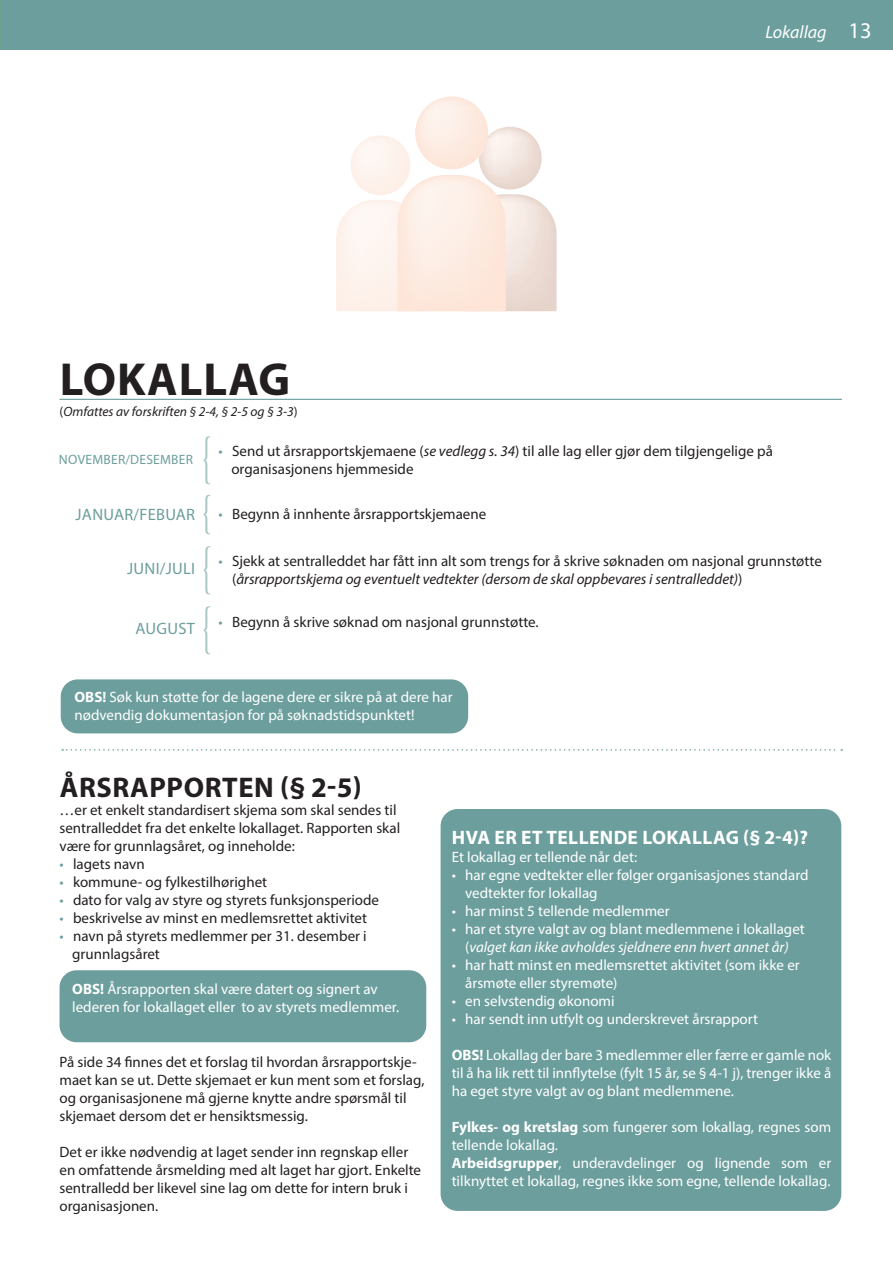
<style>
.page{position:relative;width:893px;height:1263px;background:#fff}
.page>*{position:absolute;margin:0;border:0;box-sizing:border-box;transform-origin:0 0}
.Tittel{font:700 46.5px "Myriad Pro";letter-spacing:.02em;color:#231f20}
.Faktatittel{font:700 28.5px "Myriad Pro";letter-spacing:.02em;color:#231f20}
.t1{font:22.5px "Myriad Pro";color:#fff}
.Faktatittel-2{font:700 19.5px "Myriad Pro";letter-spacing:.02em;color:#fff}
.t2{font:italic 18px "Myriad Pro";color:#fff}
.Tittel-2{font:16.5px "Myriad Pro";letter-spacing:.02em;color:#6b9e9c}
.Faktatekst{font:15px/18px "Myriad Pro";color:#231f20}
.Faktatekst-2{font:15px/18px "Myriad Pro";color:#fff}
.Faktatekst-3{font:italic 15px "Myriad Pro";color:#231f20}
.Faktatekst-4{font:italic 15px "Myriad Pro";color:#fff}
.Ingress{font:italic 13.5px "Myriad Pro";color:#231f20}
.Tittel-3{font:13.5px "Myriad Pro";letter-spacing:.02em;color:#6b9e9c}
.s1{font-style:normal}
.s2{color:#6b9e9c}
.s3{font-style:italic}
.s4{font-weight:700}
</style>
<div class="page">
<div style="left:0;top:0;width:893px;height:49px;background:#6b9e9c"></div>
<hr style="left:60px;top:399px;width:782px;height:1px;background:#6b9e9c">
<div style="left:61px;top:679px;width:407px;height:54px;background:#6b9e9c;border-radius:17px"></div>
<div style="left:441px;top:809px;width:400px;height:402px;background:#6b9e9c;border-radius:17px"></div>
<svg style="left:62px;top:749px;width:780px;height:2px"></svg>
<svg style="left:203px;top:436px;width:8px;height:48px"></svg>
<svg style="left:203px;top:546px;width:8px;height:48px"></svg>
<svg style="left:203px;top:606px;width:8px;height:48px"></svg>
<svg style="left:203px;top:495px;width:8px;height:39px"></svg>
<div style="left:60px;top:970px;width:366px;height:72px;background:#6b9e9c;border-radius:17px"></div>
<div style="left:336px;top:200px;width:62px;height:111px;background:#fdf4ee"></div>
<img style="left:351px;top:135px;width:59px;height:60px">
<img style="left:506px;top:194px;width:51px;height:117px">
<img style="left:481px;top:127px;width:61px;height:62px">
<img style="left:415px;top:96px;width:73px;height:73px">
<p class="Tittel" style="left:60px;top:348px;width:232px">LOKALLAG</p>
<p class="Ingress" style="left:60px;top:403px;width:240px"><span class="s1">(</span>Omfattes av forskriften § 2-4, § 2-5 og § 3-3<span class="s1">)</span></p>
<p class="t2" style="left:765px;top:21px;width:63px">Lokallag</p>
<p class="t1" style="left:849px;top:17px;width:25px">13</p>
<p class="Tittel-3" style="left:59px;top:451px;width:136px">NOVEMBER/DESEMBER</p>
<p class="Tittel-2" style="left:76px;top:504px;width:121px">JANUAR/FEBUAR</p>
<p class="Tittel-2" style="left:127px;top:558px;width:70px">JUNI/JULI</p>
<p class="Tittel-2" style="left:136px;top:618px;width:61px">AUGUST</p>
<p class="Faktatekst" style="left:219px;top:442px;width:556px"><span class="s2">•</span> Send ut årsrapportskjemaene (<span class="s3">se vedlegg s. 34</span>) til alle lag eller gjør dem tilgjengelige på</p>
<p class="Faktatekst" style="left:231px;top:460px;width:184px">organisasjonens hjemmeside</p>
<p class="Faktatekst" style="left:219px;top:504px;width:269px"><span class="s2">•</span> Begynn å innhente årsrapportskjemaene</p>
<p class="Faktatekst" style="left:219px;top:552px;width:605px"><span class="s2">•</span> Sjekk at sentralleddet har fått inn alt som trengs for å skrive søknaden om nasjonal grunnstøtte</p>
<p class="Faktatekst-3" style="left:232px;top:570px;width:512px"><span class="s1">(</span>årsrapportskjema og eventuelt vedtekter (dersom de skal oppbevares i sentralleddet)<span class="s1">)</span></p>
<p class="Faktatekst" style="left:219px;top:612px;width:322px"><span class="s2">•</span> Begynn å skrive søknad om nasjonal grunnstøtte.</p>
<p class="Faktatekst-2" style="left:75px;top:688px;width:380px"><span class="s4">OBS!</span> Søk kun støtte for de lagene dere er sikre på at dere har nødvendig dokumentasjon for på søknadstidspunktet!</p>
<p class="Faktatittel" style="left:60px;top:769px;width:303px">ÅRSRAPPORTEN (§ 2-5)</p>
<p class="Faktatekst" style="left:60px;top:800px;width:342px">…er et enkelt standardisert skjema som skal sendes til sentralleddet fra det enkelte lokallaget. Rapporten skal være for grunnlagsåret, og inneholde:</p>
<p class="Faktatekst" style="left:60px;top:854px;width:87px"><span class="s2">•</span> lagets navn</p>
<p class="Faktatekst" style="left:60px;top:872px;width:209px"><span class="s2">•</span> kommune- og fylkestilhørighet</p>
<p class="Faktatekst" style="left:60px;top:890px;width:321px"><span class="s2">•</span> dato for valg av styre og styrets funksjonsperiode</p>
<p class="Faktatekst" style="left:60px;top:908px;width:309px"><span class="s2">•</span> beskrivelse av minst en medlemsrettet aktivitet</p>
<p class="Faktatekst" style="left:60px;top:926px;width:309px"><span class="s2">•</span> navn på styrets medlemmer per 31. desember i</p>
<p class="Faktatekst" style="left:72px;top:944px;width:89px">grunnlagsåret</p>
<p class="Faktatekst-2" style="left:72px;top:980px;width:328px"><span class="s4">OBS!</span> Årsrapporten skal være datert og signert av lederen for lokallaget eller to av styrets medlemmer.</p>
<p class="Faktatekst" style="left:60px;top:1052px;width:366px">På side 34 finnes det et forslag til hvordan årsrapportskje&shy;maet kan se ut. Dette skjemaet er kun ment som et forslag, og organisasjonene må gjerne knytte andre spørsmål til skjemaet dersom det er hensiktsmessig.</p>
<p class="Faktatekst" style="left:60px;top:1142px;width:363px">Det er ikke nødvendig at laget sender inn regnskap eller en omfattende årsmelding med alt laget har gjort. Enkelte sentralledd ber likevel sine lag om dette for intern bruk i organisasjonen.</p>
<p class="Faktatittel-2" style="left:452px;top:824px;width:358px">HVA ER ET TELLENDE LOKALLAG (§ 2-4)?</p>
<p class="Faktatekst-2" style="left:452px;top:847px;width:187px">Et lokallag er tellende når det:</p>
<p class="Faktatekst-2" style="left:452px;top:865px;width:358px">• har egne vedtekter eller følger organisasjones standard</p>
<p class="Faktatekst-2" style="left:465px;top:883px;width:134px">vedtekter for lokallag</p>
<p class="Faktatekst-2" style="left:452px;top:901px;width:219px">• har minst 5 tellende medlemmer</p>
<p class="Faktatekst-2" style="left:452px;top:919px;width:355px">• har et styre valgt av og blant medlemmene i lokallaget</p>
<p class="Faktatekst-4" style="left:465px;top:937px;width:325px"><span class="s1">(</span>valget kan ikke avholdes sjeldnere enn hvert annet år)</p>
<p class="Faktatekst-2" style="left:452px;top:955px;width:350px">• har hatt minst en medlemsrettet aktivitet (som ikke er</p>
<p class="Faktatekst-2" style="left:465px;top:973px;width:154px">årsmøte eller styremøte)</p>
<p class="Faktatekst-2" style="left:452px;top:991px;width:164px">• en selvstendig økonomi</p>
<p class="Faktatekst-2" style="left:452px;top:1009px;width:308px">• har sendt inn utfylt og underskrevet årsrapport</p>
<p class="Faktatekst-2" style="left:452px;top:1045px;width:381px;text-align:justify"><span class="s4">OBS!</span> Lokallag der bare 3 medlemmer eller færre er gamle nok til å ha lik rett til innflytelse (fylt 15 år, se § 4-1 j), trenger ikke å ha eget styre valgt av og blant medlemmene.</p>
<p class="Faktatekst-2" style="left:452px;top:1117px;width:381px"><span class="s4">Fylkes- og kretslag</span> som fungerer som lokallag, regnes som tellende lokallag.</p>
<p class="Faktatekst-2" style="left:452px;top:1153px;width:381px"><span class="s4">Arbeidsgrupper</span>, underavdelinger og lignende som er tilknyttet et lokallag, regnes ikke som egne, tellende lokallag.</p>
</div>
